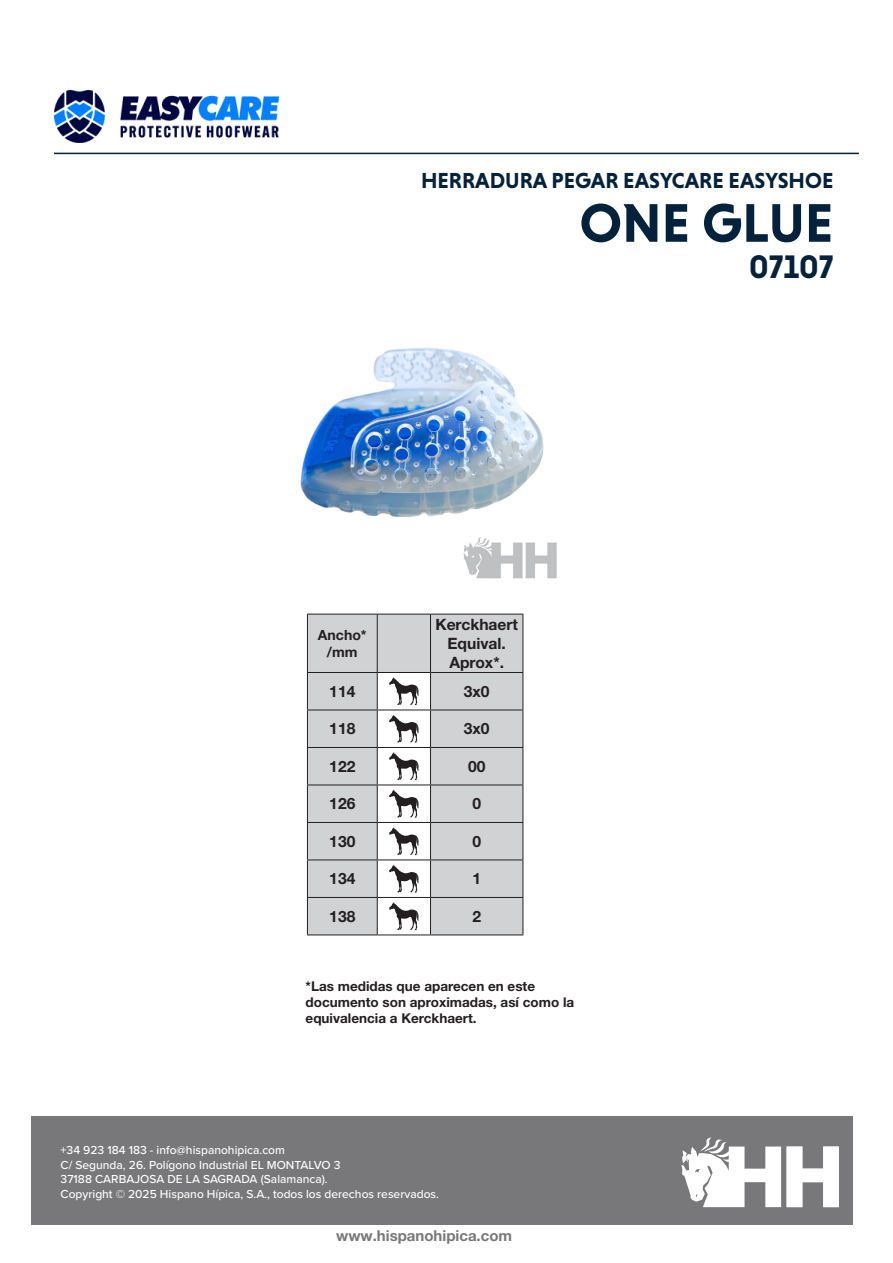
<style>
.page{position:relative;width:893px;height:1263px;background:#fff}
.page>*{position:absolute;margin:0;border:0;box-sizing:border-box;transform-origin:0 0}
.t1{font:700 55.35px "Niveau Grotesk";color:#04223b}
.t2{font:700 33.15px "Niveau Grotesk";color:#04223b}
.t3{font:700 22.2px "Niveau Grotesk";color:#04223b}
.t4{font:700 15.6px/18.8px "Helvetica Neue LT Std";color:#231f20}
.t5{font:700 15px "Helvetica Neue LT Std";color:#787779}
.t6{font:700 14.1px "Helvetica Neue LT Std";color:#231f20}
.t7{font:700 13.5px/16.2px "Helvetica Neue LT Std";color:#231f20}
.t8{font:500 12px "Proxima Nova";color:#fff}
</style>
<div class="page">
<hr style="left:54px;top:153px;width:805px;height:1px;background:#04223b">
<div style="left:31px;top:1116px;width:822px;height:108px;background:#787779"></div>
<svg style="left:787px;top:1146px;width:52px;height:61px"></svg>
<svg style="left:681px;top:1137px;width:100px;height:70px"></svg>
<img style="left:300px;top:348px;width:257px;height:231px">
<img style="left:54px;top:90px;width:224px;height:53px">
<svg style="left:308px;top:615px;width:214px;height:319px;background:#d5d6d7"></svg>
<hr style="left:377px;top:614px;width:53px;height:1px;background:#231f20">
<hr style="left:430px;top:614px;width:93px;height:1px;background:#231f20">
<hr style="left:307px;top:614px;width:70px;height:1px;background:#231f20">
<hr style="left:307px;top:614px;width:1px;height:58px;background:#231f20">
<hr style="left:377px;top:614px;width:1px;height:58px;background:#231f20">
<hr style="left:430px;top:614px;width:1px;height:58px;background:#231f20">
<hr style="left:522px;top:614px;width:1px;height:58px;background:#231f20">
<hr style="left:307px;top:672px;width:70px;height:1px;background:#231f20">
<hr style="left:307px;top:673px;width:1px;height:36px;background:#231f20">
<hr style="left:377px;top:672px;width:53px;height:1px;background:#231f20">
<hr style="left:377px;top:673px;width:1px;height:36px;background:#231f20">
<hr style="left:430px;top:672px;width:93px;height:1px;background:#231f20">
<hr style="left:430px;top:673px;width:1px;height:36px;background:#231f20">
<hr style="left:522px;top:673px;width:1px;height:36px;background:#231f20">
<hr style="left:307px;top:709px;width:70px;height:1px;background:#231f20">
<hr style="left:307px;top:710px;width:1px;height:37px;background:#231f20">
<hr style="left:377px;top:709px;width:53px;height:1px;background:#231f20">
<hr style="left:377px;top:710px;width:1px;height:37px;background:#231f20">
<hr style="left:430px;top:709px;width:93px;height:1px;background:#231f20">
<hr style="left:430px;top:710px;width:1px;height:37px;background:#231f20">
<hr style="left:522px;top:710px;width:1px;height:37px;background:#231f20">
<hr style="left:307px;top:747px;width:70px;height:1px;background:#231f20">
<hr style="left:307px;top:748px;width:1px;height:36px;background:#231f20">
<hr style="left:377px;top:747px;width:53px;height:1px;background:#231f20">
<hr style="left:377px;top:748px;width:1px;height:36px;background:#231f20">
<hr style="left:430px;top:747px;width:93px;height:1px;background:#231f20">
<hr style="left:430px;top:748px;width:1px;height:36px;background:#231f20">
<hr style="left:522px;top:748px;width:1px;height:36px;background:#231f20">
<hr style="left:307px;top:784px;width:70px;height:1px;background:#231f20">
<hr style="left:307px;top:785px;width:1px;height:37px;background:#231f20">
<hr style="left:377px;top:784px;width:53px;height:1px;background:#231f20">
<hr style="left:377px;top:785px;width:1px;height:37px;background:#231f20">
<hr style="left:430px;top:784px;width:93px;height:1px;background:#231f20">
<hr style="left:430px;top:785px;width:1px;height:37px;background:#231f20">
<hr style="left:522px;top:785px;width:1px;height:37px;background:#231f20">
<hr style="left:307px;top:822px;width:70px;height:1px;background:#231f20">
<hr style="left:307px;top:823px;width:1px;height:36px;background:#231f20">
<hr style="left:377px;top:822px;width:53px;height:1px;background:#231f20">
<hr style="left:377px;top:823px;width:1px;height:36px;background:#231f20">
<hr style="left:430px;top:822px;width:93px;height:1px;background:#231f20">
<hr style="left:430px;top:823px;width:1px;height:36px;background:#231f20">
<hr style="left:522px;top:823px;width:1px;height:36px;background:#231f20">
<hr style="left:307px;top:859px;width:70px;height:1px;background:#231f20">
<hr style="left:307px;top:860px;width:1px;height:37px;background:#231f20">
<hr style="left:377px;top:859px;width:53px;height:1px;background:#231f20">
<hr style="left:377px;top:860px;width:1px;height:37px;background:#231f20">
<hr style="left:430px;top:859px;width:93px;height:1px;background:#231f20">
<hr style="left:430px;top:860px;width:1px;height:37px;background:#231f20">
<hr style="left:522px;top:860px;width:1px;height:37px;background:#231f20">
<hr style="left:307px;top:897px;width:70px;height:1px;background:#231f20">
<hr style="left:307px;top:898px;width:1px;height:36px;background:#231f20">
<hr style="left:377px;top:897px;width:53px;height:1px;background:#231f20">
<hr style="left:377px;top:898px;width:1px;height:36px;background:#231f20">
<hr style="left:430px;top:897px;width:93px;height:1px;background:#231f20">
<hr style="left:430px;top:898px;width:1px;height:36px;background:#231f20">
<hr style="left:522px;top:898px;width:1px;height:36px;background:#231f20">
<hr style="left:307px;top:934px;width:70px;height:1px;background:#231f20">
<hr style="left:377px;top:934px;width:53px;height:1px;background:#231f20">
<hr style="left:430px;top:934px;width:93px;height:1px;background:#231f20">
<svg style="left:389px;top:677px;width:30px;height:28px"></svg>
<svg style="left:389px;top:715px;width:30px;height:28px"></svg>
<svg style="left:389px;top:752px;width:30px;height:28px"></svg>
<svg style="left:389px;top:790px;width:30px;height:28px"></svg>
<svg style="left:389px;top:827px;width:30px;height:28px"></svg>
<svg style="left:389px;top:865px;width:30px;height:27px"></svg>
<svg style="left:389px;top:902px;width:30px;height:28px"></svg>
<p class="t3" style="left:421px;top:167px;width:414px">HERRADURA PEGAR EASYCARE EASYSHOE</p>
<p class="t1" style="left:580px;top:191px;width:255px">ONE GLUE</p>
<p class="t2" style="left:749px;top:247px;width:86px">07107</p>
<p class="t6" style="left:318px;top:626px;width:50px">Ancho*</p>
<p class="t6" style="left:327px;top:643px;width:32px">/mm</p>
<p class="t4" style="left:435px;top:615px;width:84px">Kerckhaert</p>
<p class="t4" style="left:447px;top:634px;width:60px">Equival.<br>Aprox*.</p>
<p class="t4" style="left:329px;top:681px;width:28px">114</p>
<p class="t4" style="left:464px;top:681px;width:27px">3x0</p>
<p class="t4" style="left:329px;top:719px;width:28px">118</p>
<p class="t4" style="left:464px;top:719px;width:27px">3x0</p>
<p class="t4" style="left:329px;top:756px;width:28px">122</p>
<p class="t4" style="left:468px;top:756px;width:19px">00</p>
<p class="t4" style="left:329px;top:794px;width:28px">126</p>
<p class="t4" style="left:472px;top:794px;width:10px">0</p>
<p class="t4" style="left:329px;top:831px;width:28px">130</p>
<p class="t4" style="left:472px;top:831px;width:10px">0</p>
<p class="t4" style="left:329px;top:869px;width:28px">134</p>
<p class="t4" style="left:472px;top:869px;width:10px">1</p>
<p class="t4" style="left:329px;top:906px;width:28px">138</p>
<p class="t4" style="left:472px;top:906px;width:10px">2</p>
<p class="t7" style="left:306px;top:977px;width:270px">*Las medidas que aparecen en este documento son aproximadas, así como la equivalencia a Kerckhaert.</p>
<p class="t8" style="left:61px;top:1141px;width:226px">+34 923 184 183 - info@hispanohipica.com</p>
<p class="t8" style="left:61px;top:1156px;width:281px">C/ Segunda, 26. Polígono Industrial EL MONTALVO 3</p>
<p class="t8" style="left:61px;top:1170px;width:269px">37188 CARBAJOSA DE LA SAGRADA (Salamanca).</p>
<p class="t8" style="left:61px;top:1185px;width:380px">Copyright © 2025 Hispano Hípica, S.A., todos los derechos reservados.</p>
<p class="t5" style="left:336px;top:1226px;width:178px">www.hispanohipica.com</p>
</div>
